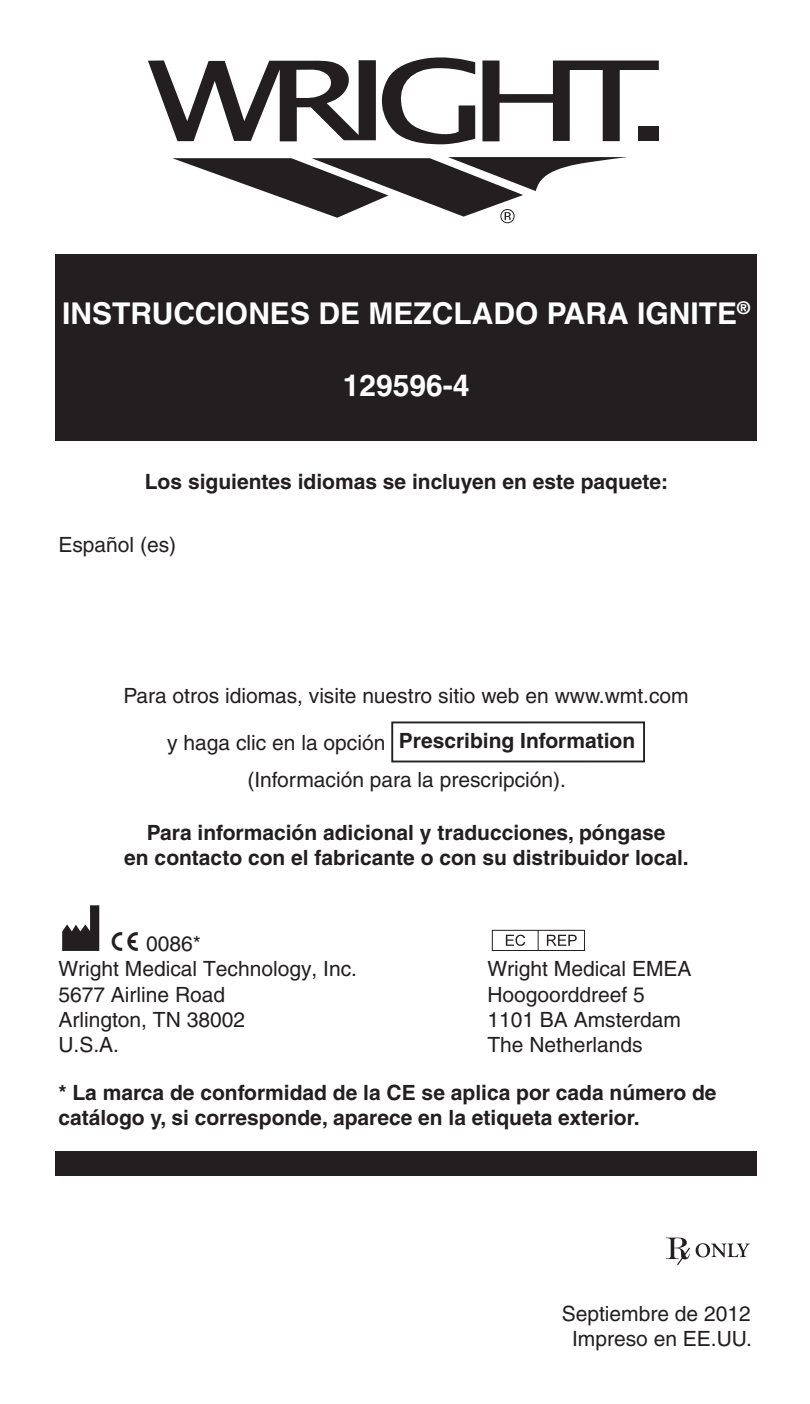
<style>
.page{position:relative;width:810px;height:1404px;background:#fff}
.page>*{position:absolute;margin:0;border:0;box-sizing:border-box;transform-origin:0 0}
.t1{font:51px "mdd en 980";color:#231f20}
.t2{font:700 30px "Helvetica";color:#fff}
.t3{font:21px/25.2px "Helvetica";color:#231f20;text-align:center}
.t4{font:700 21px/25.2px "Helvetica";color:#231f20;text-align:center}
.s1{font-weight:700}
.s2{font-family:"mdd en 980"}
</style>
<div class="page">
<div style="left:55px;top:254px;width:702px;height:187px;background:#231f20"></div>
<svg style="left:148px;top:57px;width:327px;height:87px"></svg>
<svg style="left:482px;top:61px;width:177px;height:80px"></svg>
<div style="left:638px;top:127px;width:20px;height:14px;background:#231f20"></div>
<svg style="left:172px;top:157px;width:455px;height:66px"></svg>
<div style="left:391px;top:721px;width:254px;height:41px;border:2px solid #231f20"></div>
<div style="left:55px;top:1151px;width:702px;height:24px;background:#231f20"></div>
<svg style="left:666px;top:1238px;width:24px;height:27px"></svg>
<svg style="left:696px;top:1243px;width:54px;height:15px"></svg>
<h2 class="t2" style="left:62px;top:295px;width:689px">Instrucciones de mezclado para IGNITE<sup>®</sup></h2>
<h2 class="t2" style="left:343px;top:367px;width:128px">129596-4</h2>
<p class="t4" style="left:145px;top:469px;width:525px">Los siguientes idiomas se incluyen en este paquete:</p>
<p class="t3" style="left:58px;top:532px;width:119px">Español (es)</p>
<p class="t3" style="left:123px;top:673px;width:567px;line-height:45px">Para otros idiomas, visite nuestro sitio web en www.wmt.com y haga clic en la opción <span class="s1">Prescribing Information</span></p>
<p class="t3" style="left:247px;top:767px;width:320px">(Información para la prescripción).</p>
<p class="t4" style="left:124px;top:819px;width:566px">Para información adicional y traducciones, póngase<br>en contacto con el fabricante o con su distribuidor local.</p>
<h1 class="t1" style="left:58px;top:904px;width:44px">M</h1>
<p class="t3" style="left:58px;top:956px;width:300px;text-align:left">Wright Medical Technology, Inc.<br>5677 Airline Road</p>
<p class="t3" style="left:111px;top:931px;width:92px"><span class="s2">C</span> 0086*</p>
<h1 class="t1" style="left:488px;top:904px;width:105px">P</h1>
<p class="t3" style="left:487px;top:956px;width:206px;text-align:left">Wright Medical EMEA<br>Hoogoorddreef 5</p>
<p class="t3" style="left:58px;top:1007px;width:188px">Arlington, TN 38002</p>
<p class="t3" style="left:487px;top:1007px;width:195px">1101 BA Amsterdam</p>
<p class="t3" style="left:58px;top:1032px;width:62px">U.S.A.</p>
<p class="t3" style="left:487px;top:1032px;width:157px">The Netherlands</p>
<p class="t4" style="left:58px;top:1080px;width:660px;text-align:left">* La marca de conformidad de la CE se aplica por cada número de catálogo y, si corresponde, aparece en la etiqueta exterior.</p>
<p class="t3" style="left:562px;top:1301px;width:192px">Septiembre de 2012<br>Impreso en EE.UU.</p>
</div>
